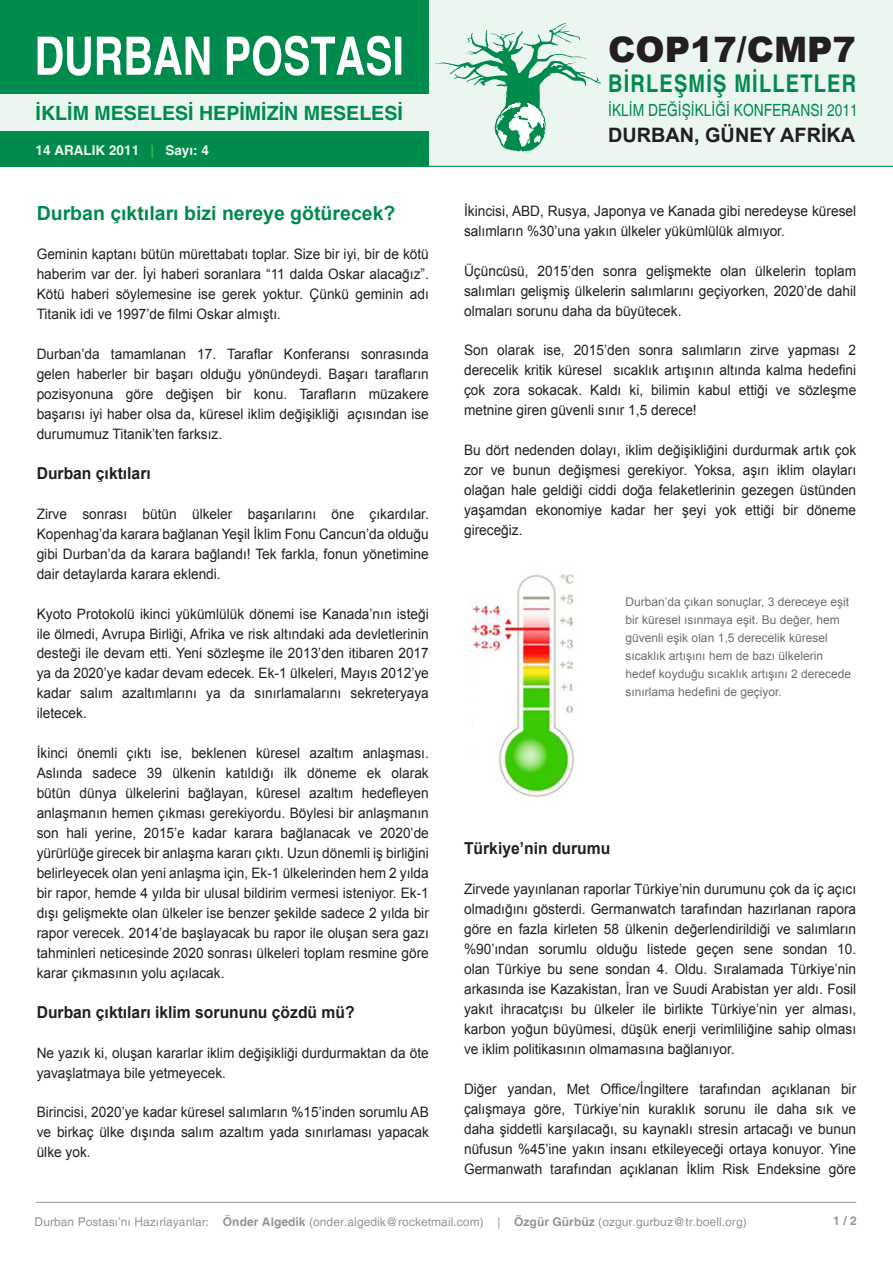
<style>
.page{position:relative;width:893px;height:1263px;background:#fff}
.page>*{position:absolute;margin:0;border:0;box-sizing:border-box;transform-origin:0 0}
.t1{font:700 condensed 52.95px "Helvetica";color:#fff;scale:.95 1}
.t2{font:900 35.1px "Arial";color:#231f20}
.t3{font:700 condensed 24.3px "Helvetica";letter-spacing:.05em;color:#008a4c}
.t4{font:700 19.8px "Arial";color:#231f20}
.t5{font:700 19.65px "Helvetica";color:#008a4c}
.t6{font:700 19.5px "Arial";color:#008a4c}
.t7{font:condensed 16.8px "Helvetica";color:#008a4c}
.t8{font:700 16.5px "Arial";color:#231f20;scale:.95 1}
.t9{font:14.4px/20px "Arial";color:#231f20;text-align:justify;scale:.95 1}
.t10{font:700 13.5px "Helvetica";color:#ecf6f1}
.t11{font:12px/18px "Arial";color:#6c6d70}
.t12{font:12px "Helvetica";letter-spacing:.005em;color:#939598}
.t13{font:700 12px "Helvetica";color:#939598}
.s1{color:#40b650}
.s2{font-weight:700}
</style>
<div class="page">
<div style="left:1px;top:0;width:891px;height:166px;background:#ecf6f1"></div>
<div style="left:0;top:0;width:428px;height:93px;background:#008a4c"></div>
<div style="left:0;top:131px;width:428px;height:36px;background:#008a4c"></div>
<svg style="left:435px;top:23px;width:166px;height:129px"></svg>
<hr style="left:1px;top:166px;width:892px;height:1px;background:#008a4c">
<hr style="left:36px;top:1202px;width:820px;height:1px;background:#939598">
<img style="left:470px;top:574px;width:104px;height:223px">
<h1 class="t1" style="left:35px;top:24px;width:390px">DURBAN POSTASI</h1>
<h3 class="t5" style="left:36px;top:101px;width:369px">İKLİM MESELESİ HEPİMİZİN MESELESİ</h3>
<p class="t10" style="left:36px;top:142px;width:175px">14 ARALIK 2011 <span class="s1">|</span> Sayı: 4</p>
<h2 class="t2" style="left:608px;top:24px;width:249px">COP17/CMP7</h2>
<h3 class="t3" style="left:608px;top:69px;width:250px">BİRLEŞMİŞ MİLLETLER</h3>
<h3 class="t4" style="left:608px;top:122px;width:249px">DURBAN, GÜNEY AFRİKA</h3>
<p class="t7" style="left:608px;top:100px;width:251px">İKLİM DEĞİŞİKLİĞİ KONFERANSI 2011</p>
<p class="t9" style="left:464px;top:201px;width:414px">İkincisi, ABD, Rusya, Japonya ve Kanada gibi neredeyse küresel salımların %30’una yakın ülkeler yükümlülük almıyor.</p>
<p class="t9" style="left:464px;top:261px;width:414px">Üçüncüsü, 2015’den sonra gelişmekte olan ülkelerin toplam salımları gelişmiş ülkelerin salımlarını geçiyorken, 2020’de dahil olmaları sorunu daha da büyütecek.</p>
<p class="t9" style="left:464px;top:341px;width:414px">Son olarak ise, 2015’den sonra salımların zirve yapması 2 derecelik kritik küresel sıcaklık artışının altında kalma hedefini çok zora sokacak. Kaldı ki, bilimin kabul ettiği ve sözleşme metnine giren güvenli sınır 1,5 derece!</p>
<p class="t9" style="left:464px;top:440px;width:414px">Bu dört nedenden dolayı, iklim değişikliğini durdurmak artık çok zor ve bunun değişmesi gerekiyor. Yoksa, aşırı iklim olayları olağan hale geldiği ciddi doğa felaketlerinin gezegen üstünden yaşamdan ekonomiye kadar her şeyi yok ettiği bir döneme gireceğiz.</p>
<h3 class="t6" style="left:37px;top:200px;width:360px">Durban çıktıları bizi nereye götürecek?</h3>
<p class="t9" style="left:37px;top:245px;width:414px">Geminin kaptanı bütün mürettabatı toplar. Size bir iyi, bir de kötü haberim var der. İyi haberi soranlara “11 dalda Oskar alacağız”.<br>Kötü haberi söylemesine ise gerek yoktur. Çünkü geminin adı Titanik idi ve 1997’de filmi Oskar almıştı.</p>
<p class="t9" style="left:37px;top:344px;width:414px">Durban’da tamamlanan 17. Taraflar Konferansı sonrasında gelen haberler bir başarı olduğu yönündeydi. Başarı tarafların pozisyonuna göre değişen bir konu. Tarafların müzakere başarısı iyi haber olsa da, küresel iklim değişikliği açısından ise durumumuz Titanik’ten farksız.</p>
<p class="t8" style="left:37px;top:462px;width:122px">Durban çıktıları</p>
<p class="t9" style="left:37px;top:504px;width:414px">Zirve sonrası bütün ülkeler başarılarını öne çıkardılar.<br>Kopenhag’da karara bağlanan Yeşil İklim Fonu Cancun’da olduğu gibi Durban’da da karara bağlandı! Tek farkla, fonun yönetimine dair detaylarda karara eklendi.</p>
<p class="t9" style="left:37px;top:604px;width:414px">Kyoto Protokolü ikinci yükümlülük dönemi ise Kanada’nın isteği ile ölmedi, Avrupa Birliği, Afrika ve risk altındaki ada devletlerinin desteği ile devam etti. Yeni sözleşme ile 2013’den itibaren 2017 ya da 2020’ye kadar devam edecek. Ek-1 ülkeleri, Mayıs 2012’ye kadar salım azaltımlarını ya da sınırlamalarını sekreteryaya iletecek.</p>
<p class="t9" style="left:37px;top:743px;width:414px">İkinci önemli çıktı ise, beklenen küresel azaltım anlaşması.<br>Aslında sadece 39 ülkenin katıldığı ilk döneme ek olarak bütün dünya ülkelerini bağlayan, küresel azaltım hedefleyen anlaşmanın hemen çıkması gerekiyordu. Böylesi bir anlaşmanın son hali yerine, 2015’e kadar karara bağlanacak ve 2020’de yürürlüğe girecek bir anlaşma kararı çıktı. Uzun dönemli iş birliğini belirleyecek olan yeni anlaşma için, Ek-1 ülkelerinden hem 2 yılda bir rapor, hemde 4 yılda bir ulusal bildirim vermesi isteniyor. Ek-1 dışı gelişmekte olan ülkeler ise benzer şekilde sadece 2 yılda bir rapor verecek. 2014’de başlayacak bu rapor ile oluşan sera gazı tahminleri neticesinde 2020 sonrası ülkeleri toplam resmine göre karar çıkmasının yolu açılacak.</p>
<p class="t8" style="left:37px;top:1001px;width:336px">Durban çıktıları iklim sorununu çözdü mü?</p>
<p class="t9" style="left:37px;top:1043px;width:414px">Ne yazık ki, oluşan kararlar iklim değişikliği durdurmaktan da öte yavaşlatmaya bile yetmeyecek.</p>
<p class="t9" style="left:37px;top:1102px;width:414px">Birincisi, 2020’ye kadar küresel salımların %15’inden sorumlu AB ve birkaç ülke dışında salım azaltım yada sınırlaması yapacak ülke yok.</p>
<p class="t11" style="left:626px;top:593px;width:227px">Durban’da çıkan sonuçlar, 3 dereceye eşit bir küresel ısınmaya eşit. Bu değer, hem güvenli eşik olan 1,5 derecelik küresel sıcaklık artışını hem de bazı ülkelerin hedef koyduğu sıcaklık artışını 2 derecede sınırlama hedefini de geçiyor.</p>
<p class="t8" style="left:464px;top:837px;width:156px">Türkiye’nin durumu</p>
<p class="t9" style="left:464px;top:879px;width:414px">Zirvede yayınlanan raporlar Türkiye’nin durumunu çok da iç açıcı olmadığını gösterdi. Germanwatch tarafından hazırlanan rapora göre en fazla kirleten 58 ülkenin değerlendirildiği ve salımların %90’ından sorumlu olduğu listede geçen sene sondan 10. olan Türkiye bu sene sondan 4. Oldu. Sıralamada Türkiye’nin arkasında ise Kazakistan, İran ve Suudi Arabistan yer aldı. Fosil yakıt ihracatçısı bu ülkeler ile birlikte Türkiye’nin yer alması, karbon yoğun büyümesi, düşük enerji verimliliğine sahip olması ve iklim politikasının olmamasına bağlanıyor.</p>
<p class="t9" style="left:464px;top:1079px;width:414px">Diğer yandan, Met Office/İngiltere tarafından açıklanan bir çalışmaya göre, Türkiye’nin kuraklık sorunu ile daha sık ve daha şiddetli karşılacağı, su kaynaklı stresin artacağı ve bunun nüfusun %45’ine yakın insanı etkileyeceği ortaya konuyor. Yine Germanwath tarafından açıklanan İklim Risk Endeksine göre</p>
<p class="t12" style="left:35px;top:1215px;width:714px">Durban Postası’nı Hazırlayanlar: <span class="s2">Önder Algedik</span> (onder.algedik@rocketmail.com) | <span class="s2">Özgür Gürbüz</span> (ozgur.gurbuz@tr.boell.org)</p>
<p class="t13" style="left:833px;top:1214px;width:25px">1 / 2</p>
</div>
